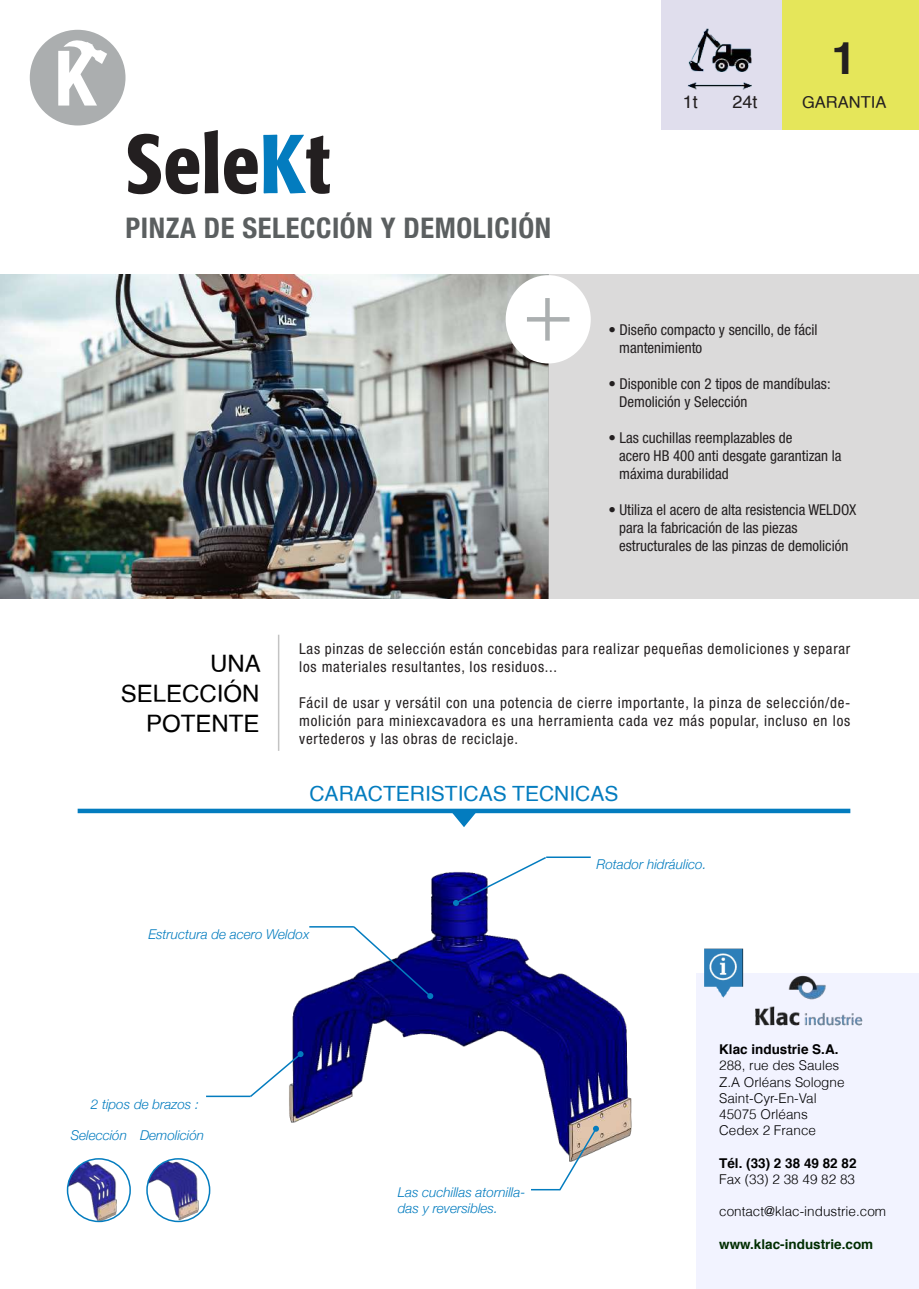
<style>
.page{position:relative;width:919px;height:1289px;background:#fff}
.page>*{position:absolute;margin:0;border:0;box-sizing:border-box;transform-origin:0 0}
.t1{font:500 condensed 82.5px "Formata";color:#231f20}
.t2{font:700 45px "Helvetica";color:#231f20}
.t3{font:700 condensed 28.5px "Helvetica Neue";letter-spacing:.02em;color:#5b5f60}
.t4{font:24px/30px "Helvetica";color:#000;text-align:right}
.t5{font:21px "Helvetica";color:#037cbf}
.t6{font:18px "Helvetica";color:#231f20}
.t7{font:16.5px "Helvetica";color:#231f20}
.t8{font:condensed 15px/18px "Helvetica Neue";color:#231f20}
.t9{font:condensed 15px/18px "Helvetica Neue";letter-spacing:.05em;color:#231f20}
.t10{font:300 13.5px/16.2px "Helvetica";color:#000}
.t11{font:italic 300 13.5px/16.2px "Helvetica Neue";color:#037cbf}
.t12{font:700 13.5px "Helvetica";color:#000}
.t13{font:700 13.5px "Helvetica";color:#002d00}
.s1{color:#037cbf}
</style>
<div class="page">
<img style="left:0;top:274px;width:548px;height:324px">
<img style="left:225px;top:857px;width:407px;height:294px">
<hr style="left:546px;top:856px;width:44px;height:2px;background:#037cbf">
<svg style="left:453px;top:856px;width:94px;height:50px"></svg>
<hr style="left:309px;top:926px;width:45px;height:1px;background:#037cbf">
<svg style="left:352px;top:924px;width:81px;height:75px"></svg>
<hr style="left:206px;top:1095px;width:44px;height:2px;background:#037cbf">
<svg style="left:248px;top:1051px;width:55px;height:47px"></svg>
<img style="left:147px;top:1158px;width:62px;height:63px;border-radius:31px">
<div style="left:146px;top:1158px;width:64px;height:64px;border:2px solid #037cbf;border-radius:50%"></div>
<img style="left:68px;top:1158px;width:59px;height:63px">
<div style="left:67px;top:1158px;width:64px;height:64px;border:2px solid #037cbf;border-radius:50%"></div>
<div style="left:548px;top:274px;width:370px;height:325px;background:#dbdada"></div>
<div style="left:505px;top:275px;width:85px;height:88px;background:#fff;border-radius:50%"></div>
<hr style="left:527px;top:317px;width:42px;height:4px;background:#abafb0">
<svg style="left:545px;top:298px;width:4px;height:42px"></svg>
<div style="left:30px;top:30px;width:95px;height:95px;background:#abaeaf;border-radius:50%"></div>
<svg style="left:58px;top:35px;width:49px;height:71px"></svg>
<div style="left:78px;top:808px;width:772px;height:5px;background:#037cbf"></div>
<svg style="left:451px;top:813px;width:25px;height:14px"></svg>
<hr style="left:278px;top:634px;width:1px;height:116px;background:#c3c3c3">
<div style="left:781px;top:0;width:137px;height:130px;background:#e5e65a"></div>
<div style="left:661px;top:0;width:120px;height:130px;background:#e0deed"></div>
<img style="left:687px;top:28px;width:65px;height:62px">
<hr style="left:531px;top:1188px;width:29px;height:2px;background:#037cbf">
<svg style="left:557px;top:1126px;width:41px;height:65px"></svg>
<svg style="left:592px;top:1125px;width:7px;height:6px"></svg>
<div style="left:696px;top:973px;width:222px;height:315px;background:#f2f3ff"></div>
<img style="left:755px;top:975px;width:108px;height:51px">
<img style="left:704px;top:948px;width:40px;height:50px">
<h2 class="t2" style="left:831px;top:22px;width:27px">1</h2>
<h1 class="t1" style="left:125px;top:114px;width:206px">Sele<span class="s1">K</span>t</h1>
<h3 class="t3" style="left:125px;top:211px;width:427px">PINZA DE SELECCIÓN Y DEMOLICIÓN</h3>
<p class="t6" style="left:682px;top:88px;width:17px">1t</p>
<p class="t6" style="left:732px;top:88px;width:27px">24t</p>
<p class="t7" style="left:802px;top:89px;width:86px">GARANTIA</p>
<p class="t8" style="left:619px;top:320px;width:200px;text-indent:-11px">• Diseño compacto y sencillo, de fácil mantenimiento</p>
<p class="t8" style="left:619px;top:374px;width:213px;text-indent:-11px">• Disponible con 2 tipos de mandíbulas:<br>Demolición y Selección</p>
<p class="t8" style="left:619px;top:428px;width:224px;text-indent:-11px">• Las cuchillas reemplazables de<br>acero HB 400 anti desgate garantizan la máxima durabilidad</p>
<p class="t8" style="left:619px;top:500px;width:239px;text-indent:-11px">• Utiliza el acero de alta resistencia WELDOX para la fabricación de las piezas estructurales de las pinzas de demolición</p>
<h3 class="t4" style="left:121px;top:649px;width:142px">UNA<br>SELECCIÓN<br>POTENTE</h3>
<p class="t9" style="left:299px;top:639px;width:552px">Las pinzas de selección están concebidas para realizar pequeñas demoliciones y separar los materiales resultantes, los residuos...</p>
<p class="t8" style="left:299px;top:693px;width:552px;text-align:justify">Fácil de usar y versátil con una potencia de cierre importante, la pinza de selección/de&shy;molición para miniexcavadora es una herramienta cada vez más popular, incluso en los vertederos y las obras de reciclaje.</p>
<h3 class="t5" style="left:309px;top:777px;width:310px">CARACTERISTICAS TECNICAS</h3>
<p class="t11" style="left:596px;top:855px;width:111px">Rotador hidráulico.</p>
<p class="t11" style="left:148px;top:925px;width:162px">Estructura de acero Weldox</p>
<p class="t11" style="left:91px;top:1096px;width:110px">2 tipos de brazos :</p>
<p class="t11" style="left:71px;top:1126px;width:135px">Selección Demolición</p>
<p class="t11" style="left:398px;top:1183px;width:129px">Las cuchillas atornilla&shy;das y reversibles.</p>
<p class="t12" style="left:719px;top:1038px;width:121px">Klac industrie S.A.</p>
<p class="t10" style="left:719px;top:1057px;width:127px">288, rue des Saules<br>Z.A Orléans Sologne<br>Saint-Cyr-En-Val<br>45075 Orléans<br>Cedex 2 France</p>
<p class="t12" style="left:719px;top:1151px;width:139px">Tél. (33) 2 38 49 82 82</p>
<p class="t10" style="left:719px;top:1170px;width:137px">Fax (33) 2 38 49 82 83</p>
<p class="t10" style="left:719px;top:1203px;width:168px">contact@klac-industrie.com</p>
<p class="t13" style="left:719px;top:1232px;width:156px">www.klac-industrie.com</p>
</div>
